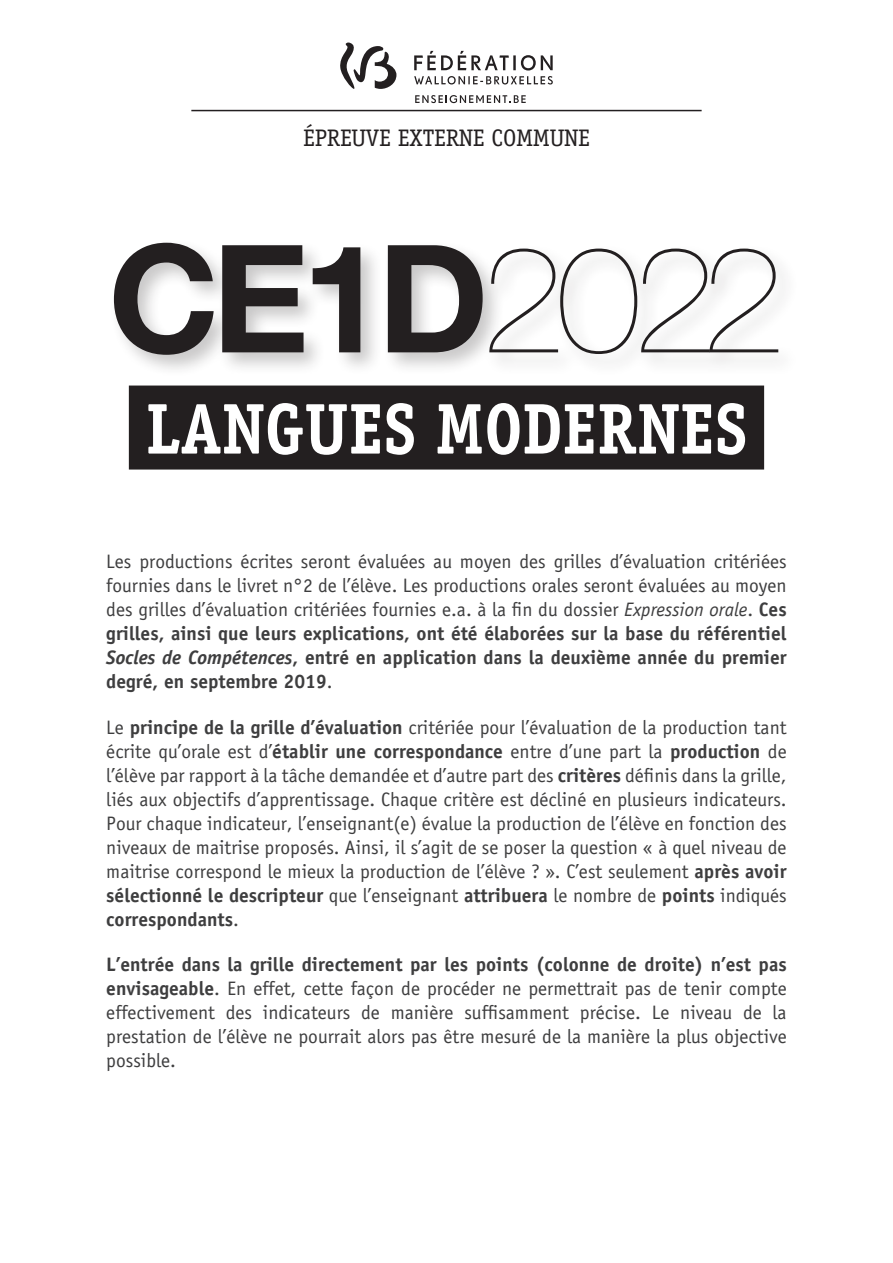
<style>
.page{position:relative;width:893px;height:1263px;background:#fff}
.page>*{position:absolute;margin:0;border:0;box-sizing:border-box;transform-origin:0 0}
.t1{font:700 150px "Helvetica Neue";color:#231f20}
.t2{font:700 72px "Officina Serif";color:#fff;scale:.9 1}
.t3{font:24px "Officina Serif";color:#231f20}
.t4{font:19.5px/24px "Evalex Sans";color:#3e3e3f;text-align:justify}
.s1{font-weight:200}
.s2{font-style:italic}
.s3{font-weight:700}
.s4{font-weight:700;font-style:italic}
</style>
<div class="page">
<div style="left:108px;top:237px;width:692px;height:140px;background:#231f20;opacity:.25"></div>
<hr style="left:191px;top:110px;width:511px;height:1px;background:#231f20">
<svg style="left:340px;top:43px;width:56px;height:46px"></svg>
<svg style="left:414px;top:51px;width:139px;height:34px"></svg>
<svg style="left:415px;top:95px;width:111px;height:8px"></svg>
<div style="left:129px;top:385px;width:635px;height:84px;background:#231f20"></div>
<p class="t3" style="left:303px;top:123px;width:288px">ÉPREUVE EXTERNE COMMUNE</p>
<h1 class="t1" style="left:108px;top:181px;width:678px">CE1D<span class="s1">2022</span></h1>
<h2 class="t2" style="left:146px;top:384px;width:670px">LANGUES MODERNES</h2>
<p class="t4" style="left:106px;top:550px;width:682px">Les productions écrites seront évaluées au moyen des grilles d’évaluation critériées fournies dans le livret n°2 de l’élève. Les productions orales seront évaluées au moyen des grilles d’évaluation critériées fournies e.a. à la fin du dossier <span class="s2">Expression orale</span>. <span class="s3">Ces grilles, ainsi que leurs explications, ont été élaborées sur la base du référentiel </span><span class="s4">Socles de Compétences</span><span class="s3">, entré en application dans la deuxième année du premier degré, en septembre 2019</span>.</p>
<p class="t4" style="left:106px;top:715px;width:682px">Le <span class="s3">principe de la grille d’évaluation</span> critériée pour l’évaluation de la production tant écrite qu’orale est d’<span class="s3">établir une correspondance</span> entre d’une part la <span class="s3">production</span> de l’élève par rapport à la tâche demandée et d’autre part des <span class="s3">critères</span> définis dans la grille, liés aux objectifs d’apprentissage. Chaque critère est décliné en plusieurs indicateurs.<br>Pour chaque indicateur, l’enseignant(e) évalue la production de l’élève en fonction des niveaux de maitrise proposés. Ainsi, il s’agit de se poser la question « à quel niveau de maitrise correspond le mieux la production de l’élève ? ». C’est seulement <span class="s3">après avoir sélectionné le descripteur</span> que l’enseignant <span class="s3">attribuera</span> le nombre de <span class="s3">points</span> indiqués <span class="s3">correspondants</span>.</p>
<p class="t4" style="left:106px;top:952px;width:682px"><span class="s3">L’entrée dans la grille directement par les points (colonne de droite) n’est pas envisageable</span>. En effet, cette façon de procéder ne permettrait pas de tenir compte effectivement des indicateurs de manière suffisamment précise. Le niveau de la prestation de l’élève ne pourrait alors pas être mesuré de la manière la plus objective possible.</p>
</div>
